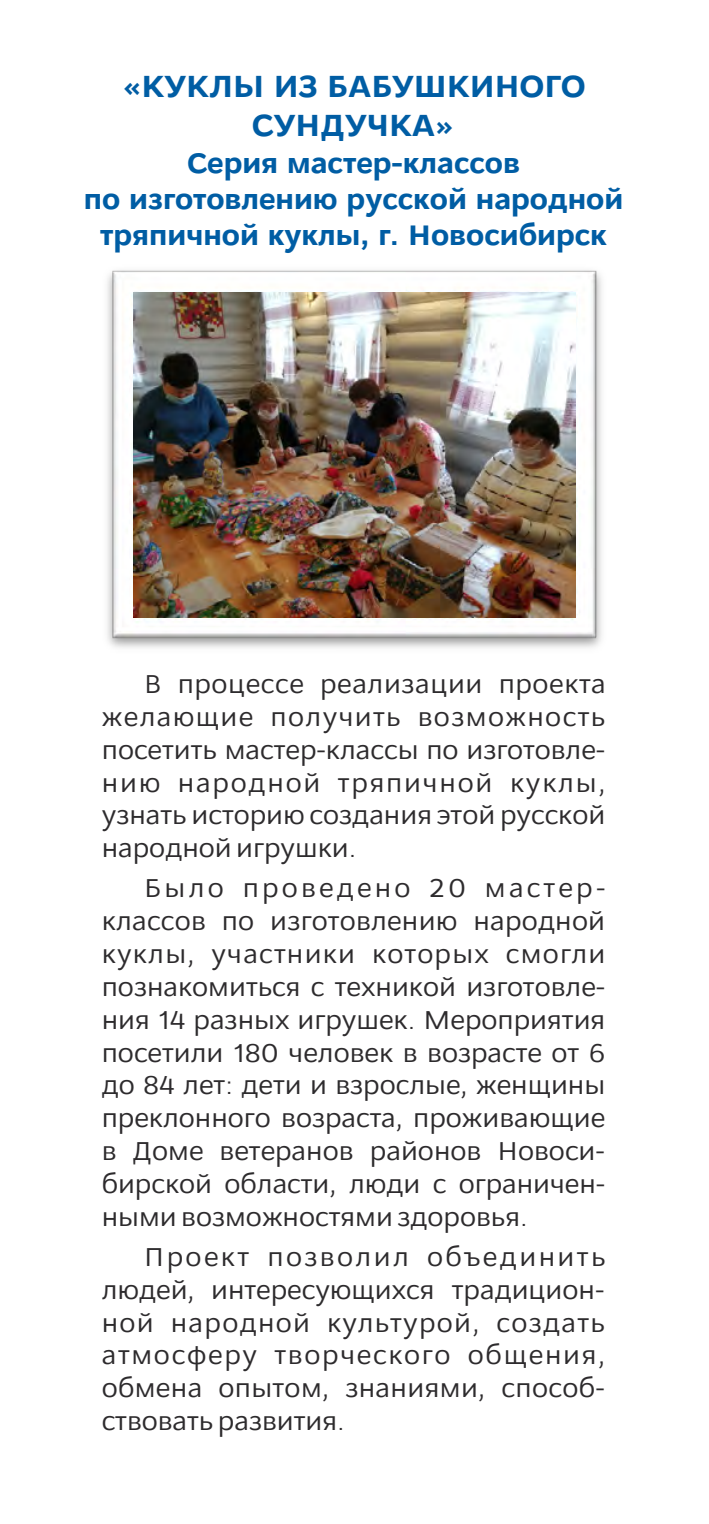
<style>
.page{position:relative;width:709px;height:1524px;background:#fff}
.page>*{position:absolute;margin:0;border:0;box-sizing:border-box;transform-origin:0 0}
.t1{font:700 32.5px/39px "Osnova Pro";color:#005da4;text-align:center}
.t2{font:700 30px/36px "Osnova Pro";color:#005da4;text-align:center}
.t3{font:27.5px/33px "Osnova Pro";color:#2d2b2d;text-align:justify}
</style>
<div class="page">
<img style="left:107px;top:270px;width:495px;height:378px">
<img style="left:134px;top:292px;width:441px;height:325px">
<p class="t1" style="left:121px;top:70px;width:466px">«КУКЛЫ ИЗ БАБУШКИНОГО<br>СУНДУЧКА»</p>
<p class="t2" style="left:84px;top:147px;width:541px">Серия мастер-классов<br>по изготовлению русской народной тряпичной куклы, г. Новосибирск</p>
<p class="t3" style="left:102px;top:669px;width:505px;text-indent:43px">В процессе реализации проекта желающие получить возможность посетить мастер-классы по изготовле&shy;нию народной тряпичной куклы, узнать историю создания этой русской народной игрушки.</p>
<p class="t3" style="left:102px;top:873px;width:505px;text-indent:43px">Было проведено 20 мастер&shy;классов по изготовлению народной куклы, участники которых смогли познакомиться с техникой изготовле&shy;ния 14 разных игрушек. Мероприятия посетили 180 человек в возрасте от 6 до 84 лет: дети и взрослые, женщины преклонного возраста, проживающие в Доме ветеранов районов Новоси&shy;бирской области, люди с ограничен&shy;ными возможностями здоровья.</p>
<p class="t3" style="left:102px;top:1242px;width:505px;text-indent:43px">Проект позволил объединить людей, интересующихся традицион&shy;ной народной культурой, создать атмосферу творческого общения, обмена опытом, знаниями, способ&shy;ствовать развития.</p>
</div>
